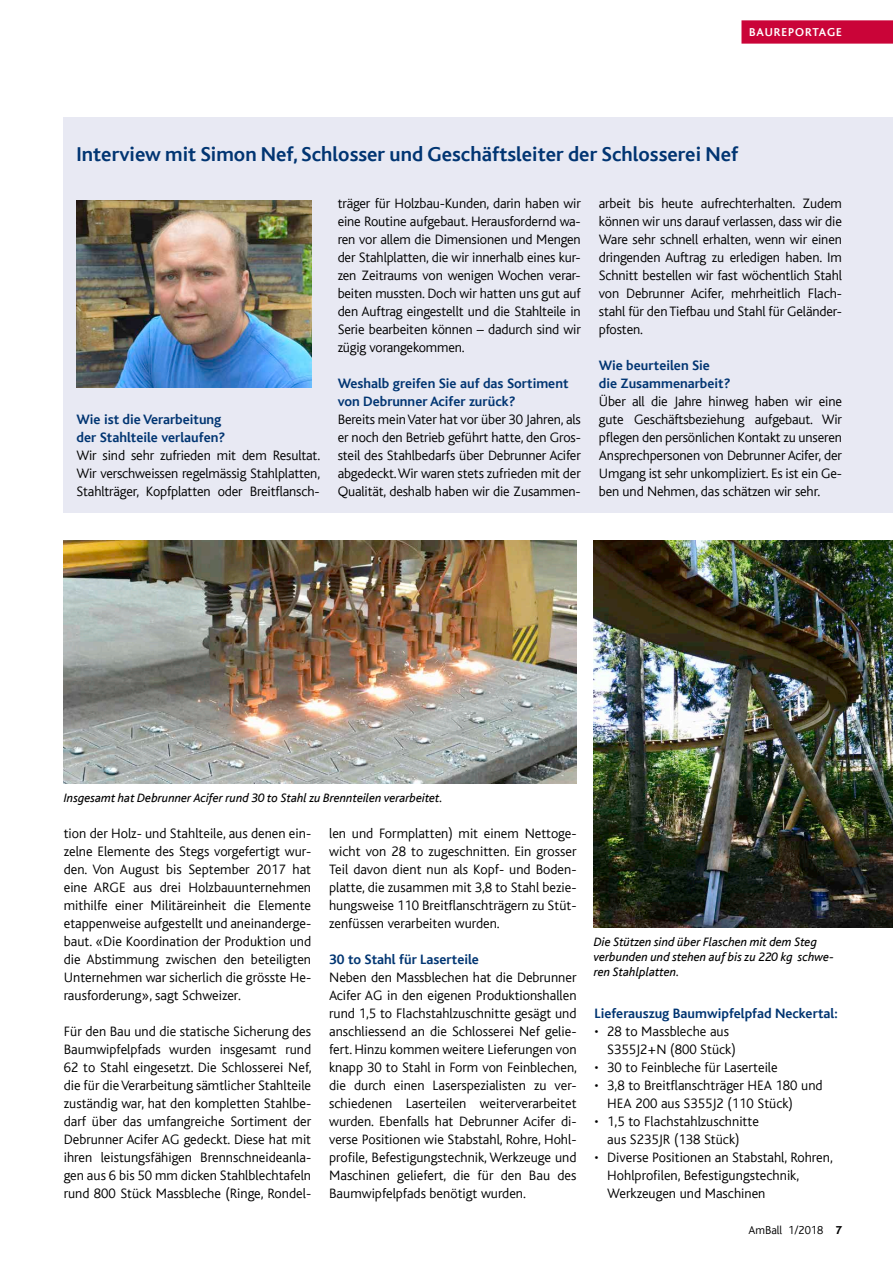
<style>
.page{position:relative;width:893px;height:1263px;background:#fff}
.page>*{position:absolute;margin:0;border:0;box-sizing:border-box;transform-origin:0 0}
.t1{font:700 21px "Kl Bliss";color:#013572}
.t2{font:300 14.25px/18px "Kl Bliss";color:#000;text-align:justify}
.t3{font:700 14.25px/18px "Kl Bliss";color:#013572}
.t4{font:italic 12.75px/15px "Kl Bliss";color:#000}
.t5{font:300 12px "Kl Bliss";color:#000}
.t6{font:700 12px "Kl Bliss";letter-spacing:.08em;color:#fff}
.s1{font-weight:800}
</style>
<div class="page">
<div style="left:741px;top:20px;width:152px;height:24px;background:#ca0438"></div>
<div style="left:64px;top:118px;width:829px;height:395px;background:#e8e9f3"></div>
<img style="left:77px;top:201px;width:235px;height:187px">
<img style="left:594px;top:540px;width:299px;height:388px">
<img style="left:64px;top:540px;width:513px;height:244px">
<p class="t6" style="left:749px;top:26px;width:94px">BAUREPORTAGE</p>
<h1 class="t1" style="left:77px;top:143px;width:663px">Interview mit Simon Nef, Schlosser und Geschäftsleiter der Schlosserei Nef</h1>
<p class="t3" style="left:77px;top:410px;width:150px">Wie ist die Verarbeitung der Stahlteile verlaufen?</p>
<p class="t2" style="left:77px;top:446px;width:245px">Wir sind sehr zufrieden mit dem Resultat.<br>Wir verschweissen regelmässig Stahlplatten, Stahlträger, Kopfplatten oder Breitflansch-</p>
<p class="t2" style="left:338px;top:194px;width:245px">träger für Holzbau-Kunden, darin haben wir eine Routine aufgebaut. Herausfordernd wa&shy;ren vor allem die Dimensionen und Mengen der Stahlplatten, die wir innerhalb eines kur&shy;zen Zeitraums von wenigen Wochen verar&shy;beiten mussten. Doch wir hatten uns gut auf den Auftrag eingestellt und die Stahlteile in Serie bearbeiten können – dadurch sind wir zügig vorangekommen.</p>
<p class="t3" style="left:338px;top:374px;width:232px">Weshalb greifen Sie auf das Sortiment von Debrunner Acifer zurück?</p>
<p class="t2" style="left:338px;top:410px;width:245px">Bereits mein Vater hat vor über 30 Jahren, als er noch den Betrieb geführt hatte, den Gros&shy;steil des Stahlbedarfs über Debrunner Acifer abgedeckt. Wir waren stets zufrieden mit der Qualität, deshalb haben wir die Zusammen-</p>
<p class="t2" style="left:599px;top:194px;width:245px">arbeit bis heute aufrechterhalten. Zudem können wir uns darauf verlassen, dass wir die Ware sehr schnell erhalten, wenn wir einen dringenden Auftrag zu erledigen haben. Im Schnitt bestellen wir fast wöchentlich Stahl von Debrunner Acifer, mehrheitlich Flach&shy;stahl für den Tiefbau und Stahl für Geländer&shy;pfosten.</p>
<p class="t3" style="left:599px;top:356px;width:133px">Wie beurteilen Sie die Zusammenarbeit?</p>
<p class="t2" style="left:599px;top:392px;width:245px">Über all die Jahre hinweg haben wir eine gute Geschäftsbeziehung aufgebaut. Wir pflegen den persönlichen Kontakt zu unseren Ansprechpersonen von Debrunner Acifer, der Umgang ist sehr unkompliziert. Es ist ein Ge&shy;ben und Nehmen, das schätzen wir sehr.</p>
<p class="t4" style="left:64px;top:790px;width:381px">Insgesamt hat Debrunner Acifer rund 30 to Stahl zu Brennteilen verarbeitet.</p>
<p class="t2" style="left:64px;top:824px;width:249px">tion der Holz- und Stahlteile, aus denen ein&shy;zelne Elemente des Stegs vorgefertigt wur&shy;den. Von August bis September 2017 hat eine ARGE aus drei Holzbauunternehmen mithilfe einer Militäreinheit die Elemente etappenweise aufgestellt und aneinanderge&shy;baut. «Die Koordination der Produktion und die Abstimmung zwischen den beteiligten Unternehmen war sicherlich die grösste He&shy;rausforderung», sagt Schweizer.</p>
<p class="t2" style="left:64px;top:1022px;width:249px">Für den Bau und die statische Sicherung des Baumwipfelpfads wurden insgesamt rund 62 to Stahl eingesetzt. Die Schlosserei Nef, die für die Verarbeitung sämtlicher Stahlteile zuständig war, hat den kompletten Stahlbe&shy;darf über das umfangreiche Sortiment der Debrunner Acifer AG gedeckt. Diese hat mit ihren leistungsfähigen Brennschneideanla&shy;gen aus 6 bis 50 mm dicken Stahlblechtafeln rund 800 Stück Massbleche (Ringe, Rondel-</p>
<p class="t2" style="left:329px;top:824px;width:249px">len und Formplatten) mit einem Nettoge&shy;wicht von 28 to zugeschnitten. Ein grosser Teil davon dient nun als Kopf- und Boden&shy;platte, die zusammen mit 3,8 to Stahl bezie&shy;hungsweise 110 Breitflanschträgern zu Stüt&shy;zenfüssen verarbeiten wurden.</p>
<p class="t3" style="left:329px;top:950px;width:151px">30 to Stahl für Laserteile</p>
<p class="t2" style="left:329px;top:968px;width:249px">Neben den Massblechen hat die Debrunner Acifer AG in den eigenen Produktionshallen rund 1,5 to Flachstahlzuschnitte gesägt und anschliessend an die Schlosserei Nef gelie&shy;fert. Hinzu kommen weitere Lieferungen von knapp 30 to Stahl in Form von Feinblechen, die durch einen Laserspezialisten zu ver&shy;schiedenen Laserteilen weiterverarbeitet wurden. Ebenfalls hat Debrunner Acifer di&shy;verse Positionen wie Stabstahl, Rohre, Hohl&shy;profile, Befestigungstechnik, Werkzeuge und Maschinen geliefert, die für den Bau des Baumwipfelpfads benötigt wurden.</p>
<p class="t4" style="left:594px;top:935px;width:242px">Die Stützen sind über Flaschen mit dem Steg verbunden und stehen auf bis zu 220 kg schwe&shy;ren Stahlplatten.</p>
<p class="t3" style="left:595px;top:1004px;width:245px">Lieferauszug Baumwipfelpfad Neckertal:</p>
<p class="t2" style="left:607px;top:1022px;width:130px;text-indent:-13px">• 28 to Massbleche aus<br>S355J2+N (800 Stück)</p>
<p class="t2" style="left:595px;top:1058px;width:185px">• 30 to Feinbleche für Laserteile</p>
<p class="t2" style="left:607px;top:1076px;width:217px;text-indent:-13px">• 3,8 to Breitflanschträger HEA 180 und<br>HEA 200 aus S355J2 (110 Stück)</p>
<p class="t2" style="left:595px;top:1112px;width:166px;text-align:center">• 1,5 to Flachstahlzuschnitte aus S235JR (138 Stück)</p>
<p class="t2" style="left:607px;top:1148px;width:227px;text-align:left;text-indent:-13px">• Diverse Positionen an Stabstahl, Rohren,<br>Hohlprofilen, Befestigungstechnik,<br>Werkzeugen und Maschinen</p>
<p class="t5" style="left:748px;top:1224px;width:95px">AmBall 1/2018 <span class="s1">7</span></p>
</div>
